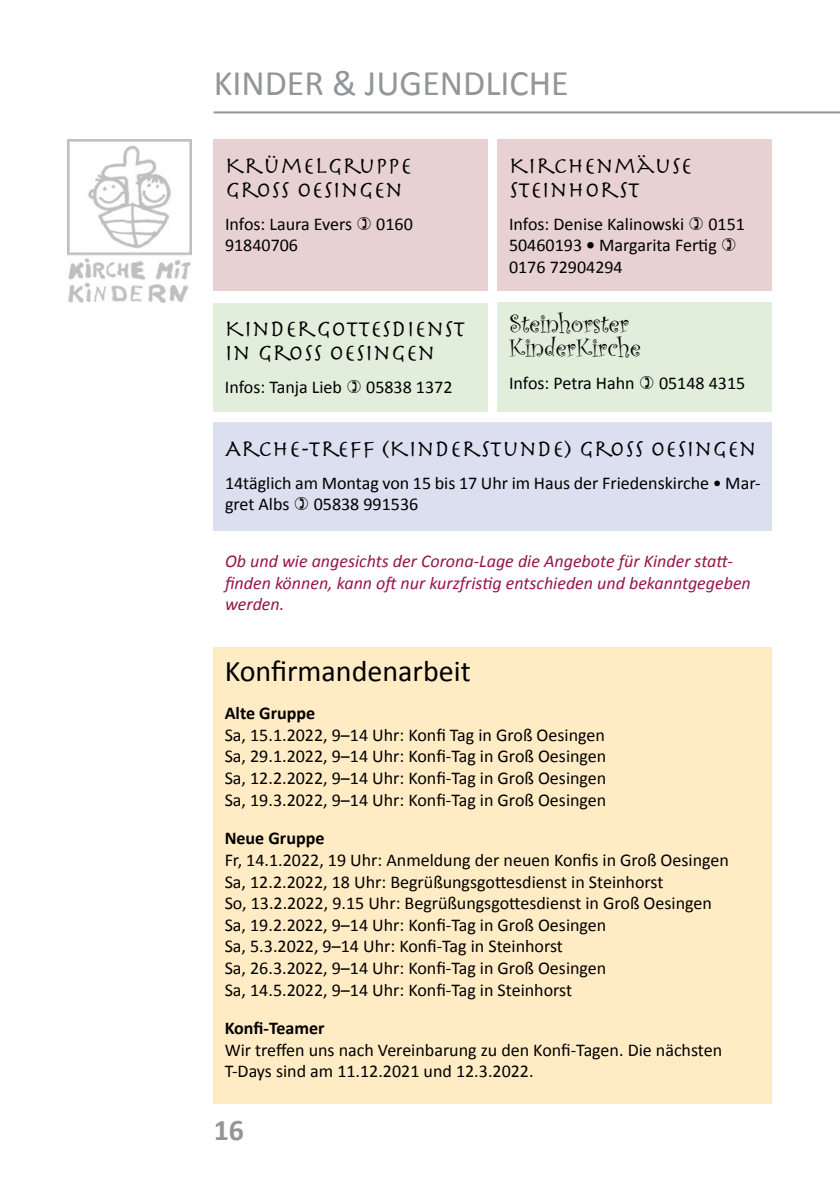
<style>
.page{position:relative;width:840px;height:1191px;background:#fff}
.page>*{position:absolute;margin:0;border:0;box-sizing:border-box;transform-origin:0 0}
.t1{font:36px "Calibri";color:#939598}
.t2{font:30px "Calibri";color:#000}
.t3{font:700 30px "Calibri";color:#939598}
.t4{font:26px/24px "Curlz";color:#000}
.t5{font:24px/24px "Herculanum";color:#000}
.t6{font:18px/21.6px "Calibri";color:#000}
.t7{font:italic 18px/21.6px "Calibri";color:#971549}
.t8{font:700 18px "Calibri";color:#000}
.s1{font-weight:700}
</style>
<div class="page">
<hr style="left:213px;top:111px;width:626px;height:2px;background:#939598">
<img style="left:67px;top:139px;width:124px;height:163px">
<div style="left:213px;top:303px;width:274px;height:108px;background:#e1eedc"></div>
<div style="left:497px;top:139px;width:274px;height:152px;background:#e7d1d2"></div>
<div style="left:213px;top:139px;width:274px;height:152px;background:#e7d1d2"></div>
<div style="left:213px;top:422px;width:558px;height:109px;background:#dbdff0"></div>
<div style="left:497px;top:302px;width:274px;height:109px;background:#e1eedc"></div>
<div style="left:213px;top:647px;width:558px;height:456px;background:#ffebc4"></div>
<h1 class="t1" style="left:213px;top:60px;width:356px">KINDER &amp; JUGENDLICHE</h1>
<h3 class="t5" style="left:225px;top:152px;width:188px">KRÜMELGRUPPE<br>GROß OESINGEN</h3>
<p class="t6" style="left:225px;top:213px;width:128px">Infos: Laura Evers</p>
<p class="t6" style="left:376px;top:213px;width:38px">0160</p>
<p class="t6" style="left:225px;top:234px;width:75px">91840706</p>
<h3 class="t5" style="left:225px;top:315px;width:242px">KINDERGOTTESDIENST<br>IN GROß OESINGEN</h3>
<p class="t6" style="left:225px;top:376px;width:118px">Infos: Tanja Lieb</p>
<p class="t6" style="left:366px;top:376px;width:88px">05838 1372</p>
<h3 class="t5" style="left:508px;top:152px;width:185px">KIRCHENMÄUSE<br>STEINHORST</h3>
<p class="t6" style="left:508px;top:213px;width:176px">Infos: Denise Kalinowski</p>
<p class="t6" style="left:508px;top:213px;width:237px;text-indent:199px">0151<br>50460193 <span class="s1">•</span> Margarita Fertig<br>0176 72904294</p>
<h3 class="t4" style="left:508px;top:311px;width:133px">Steinhorster<br>KinderKirche</h3>
<p class="t6" style="left:508px;top:372px;width:127px">Infos: Petra Hahn</p>
<p class="t6" style="left:658px;top:372px;width:88px">05148 4315</p>
<h3 class="t5" style="left:225px;top:435px;width:533px">ARCHE-TREFF (KINDERSTUNDE) GROß OESINGEN</h3>
<p class="t6" style="left:225px;top:472px;width:536px">14täglich am Montag von 15 bis 17 Uhr im Haus der Friedenskirche • Mar&shy;gret Albs</p>
<p class="t6" style="left:313px;top:493px;width:106px">05838 991536</p>
<p class="t7" style="left:225px;top:549px;width:527px">Ob und wie angesichts der Corona-Lage die Angebote für Kinder statt&shy;finden können, kann oft nur kurzfristig entschieden und bekanntgegeben werden.</p>
<h2 class="t2" style="left:224px;top:651px;width:247px">Konfirmandenarbeit</h2>
<p class="t8" style="left:224px;top:702px;width:92px">Alte Gruppe</p>
<p class="t6" style="left:224px;top:724px;width:383px;text-align:justify">Sa, 15.1.2022, 9–14 Uhr: Konfi Tag in Groß Oesingen Sa, 29.1.2022, 9–14 Uhr: Konfi-Tag in Groß Oesingen Sa, 12.2.2022, 9–14 Uhr: Konfi-Tag in Groß Oesingen Sa, 19.3.2022, 9–14 Uhr: Konfi-Tag in Groß Oesingen</p>
<p class="t8" style="left:224px;top:827px;width:101px">Neue Gruppe</p>
<p class="t6" style="left:224px;top:849px;width:505px">Fr, 14.1.2022, 19 Uhr: Anmeldung der neuen Konfis in Groß Oesingen Sa, 12.2.2022, 18 Uhr: Begrüßungsgottesdienst in Steinhorst<br>So, 13.2.2022, 9.15 Uhr: Begrüßungsgottesdienst in Groß Oesingen Sa, 19.2.2022, 9–14 Uhr: Konfi-Tag in Groß Oesingen<br>Sa, 5.3.2022, 9–14 Uhr: Konfi-Tag in Steinhorst<br>Sa, 26.3.2022, 9–14 Uhr: Konfi-Tag in Groß Oesingen<br>Sa, 14.5.2022, 9–14 Uhr: Konfi-Tag in Steinhorst</p>
<p class="t8" style="left:224px;top:1016px;width:101px">Konfi-Teamer</p>
<p class="t6" style="left:224px;top:1039px;width:498px">Wir treffen uns nach Vereinbarung zu den Konfi-Tagen. Die nächsten<br>T-Days sind am 11.12.2021 und 12.3.2022.</p>
<h2 class="t3" style="left:213px;top:1110px;width:32px">16</h2>
</div>
